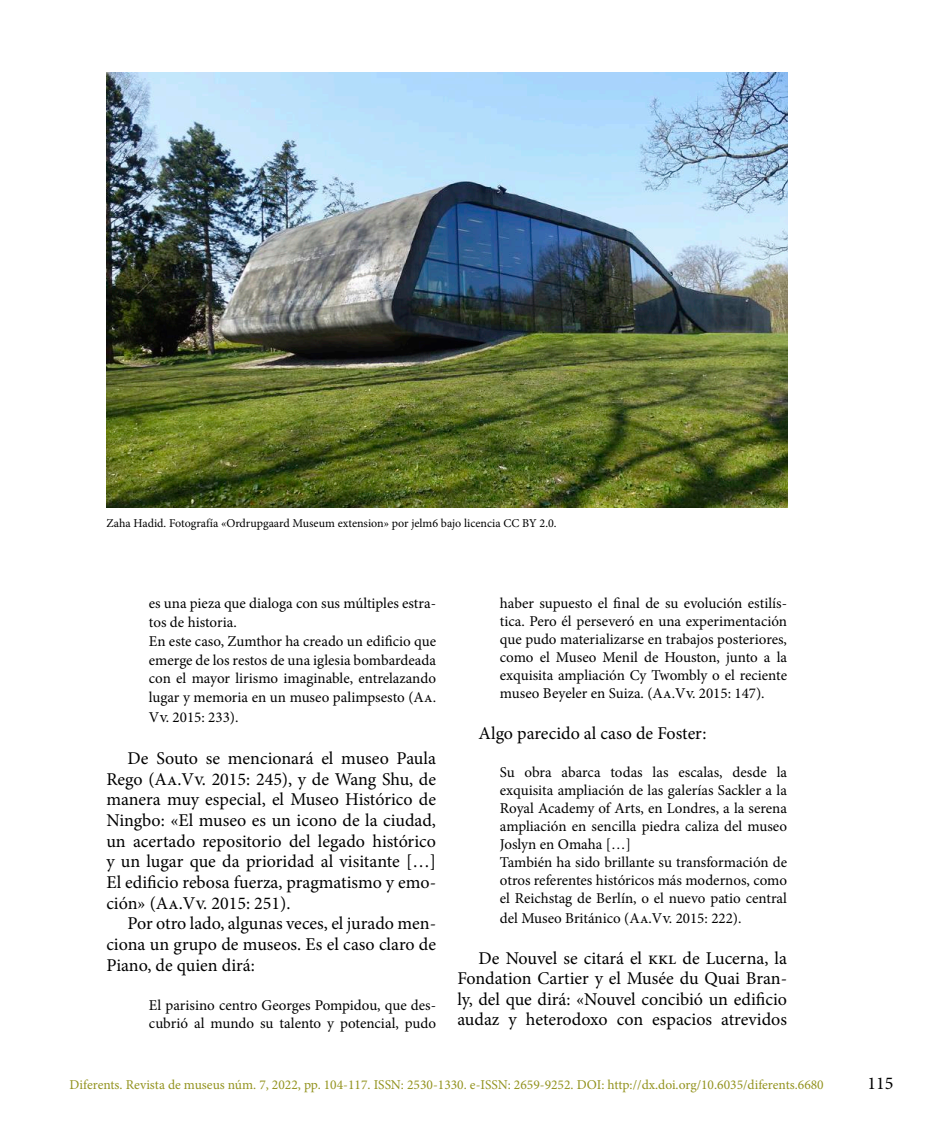
<style>
.page{position:relative;width:936px;height:1127px;background:#fff}
.page>*{position:absolute;margin:0;border:0;box-sizing:border-box;transform-origin:0 0}
.t1{font:18px/20.7px "Minion Pro";color:#000;text-align:justify}
.cita_d_autor{font:15px/18px "Minion Pro";color:#000;text-align:justify}
.t2{font:13.5px "Minion Pro";color:#93931f}
.t3{font:12px "Minion Pro";color:#000}
</style>
<div class="page">
<img style="left:106px;top:72px;width:681px;height:435px">
<p class="t3" style="left:106px;top:515px;width:451px">Zaha Hadid. Fotografía «Ordrupgaard Museum extension» por jelm6 bajo licencia CC BY 2.0.</p>
<p class="cita_d_autor" style="left:149px;top:594px;width:289px;line-height:18.8px">es una pieza que dialoga con sus múltiples estra&shy;tos de historia.</p>
<p class="cita_d_autor" style="left:149px;top:632px;width:289px;line-height:18.8px">En este caso, Zumthor ha creado un edificio que emerge de los restos de una iglesia bombardeada con el mayor lirismo imaginable, entrelazando lugar y memoria en un museo palimpsesto (Aa.</p>
<p class="cita_d_autor" style="left:149px;top:709px;width:91px">Vv. 2015: 233).</p>
<p class="t1" style="left:106px;top:748px;width:331px;text-indent:21px">De Souto se mencionará el museo Paula Rego (Aa.Vv. 2015: 245), y de Wang Shu, de manera muy especial, el Museo Histórico de Ningbo: «El museo es un icono de la ciudad, un acertado repositorio del legado histórico y un lugar que da prioridad al visitante […] El edificio rebosa fuerza, pragmatismo y emo&shy;ción» (Aa.Vv. 2015: 251).</p>
<p class="t1" style="left:106px;top:913px;width:331px;text-indent:21px">Por otro lado, algunas veces, el jurado men&shy;ciona un grupo de museos. Es el caso claro de Piano, de quien dirá:</p>
<p class="cita_d_autor" style="left:149px;top:996px;width:289px">El parisino centro Georges Pompidou, que des&shy;cubrió al mundo su talento y potencial, pudo</p>
<p class="cita_d_autor" style="left:500px;top:595px;width:289px">haber supuesto el final de su evolución estilís&shy;tica. Pero él perseveró en una experimentación que pudo materializarse en trabajos posteriores, como el Museo Menil de Houston, junto a la exquisita ampliación Cy Twombly o el reciente museo Beyeler en Suiza. (Aa.Vv. 2015: 147).</p>
<p class="t1" style="left:478px;top:723px;width:229px">Algo parecido al caso de Foster:</p>
<p class="cita_d_autor" style="left:500px;top:763px;width:289px">Su obra abarca todas las escalas, desde la exquisita ampliación de las galerías Sackler a la Royal Academy of Arts, en Londres, a la serena ampliación en sencilla piedra caliza del museo Joslyn en Omaha […]</p>
<p class="cita_d_autor" style="left:500px;top:853px;width:289px">También ha sido brillante su transformación de otros referentes históricos más modernos, como el Reichstag de Berlín, o el nuevo patio central</p>
<p class="cita_d_autor" style="left:500px;top:910px;width:243px">del Museo Británico (Aa.Vv. 2015: 222).</p>
<p class="t1" style="left:457px;top:948px;width:331px;line-height:20.2px;text-indent:21px">De Nouvel se citará el kkl de Lucerna, la Fondation Cartier y el Musée du Quai Bran&shy;ly, del que dirá: «Nouvel concibió un edificio audaz y heterodoxo con espacios atrevidos</p>
<p class="t2" style="left:70px;top:1075px;width:755px">Diferents. Revista de museus núm. 7, 2022, pp. 104-117. ISSN: 2530-1330. e-ISSN: 2659-9252. DOI: http://dx.doi.org/10.6035/diferents.6680</p>
<p class="t1" style="left:867px;top:1073px;width:27px">115</p>
</div>
